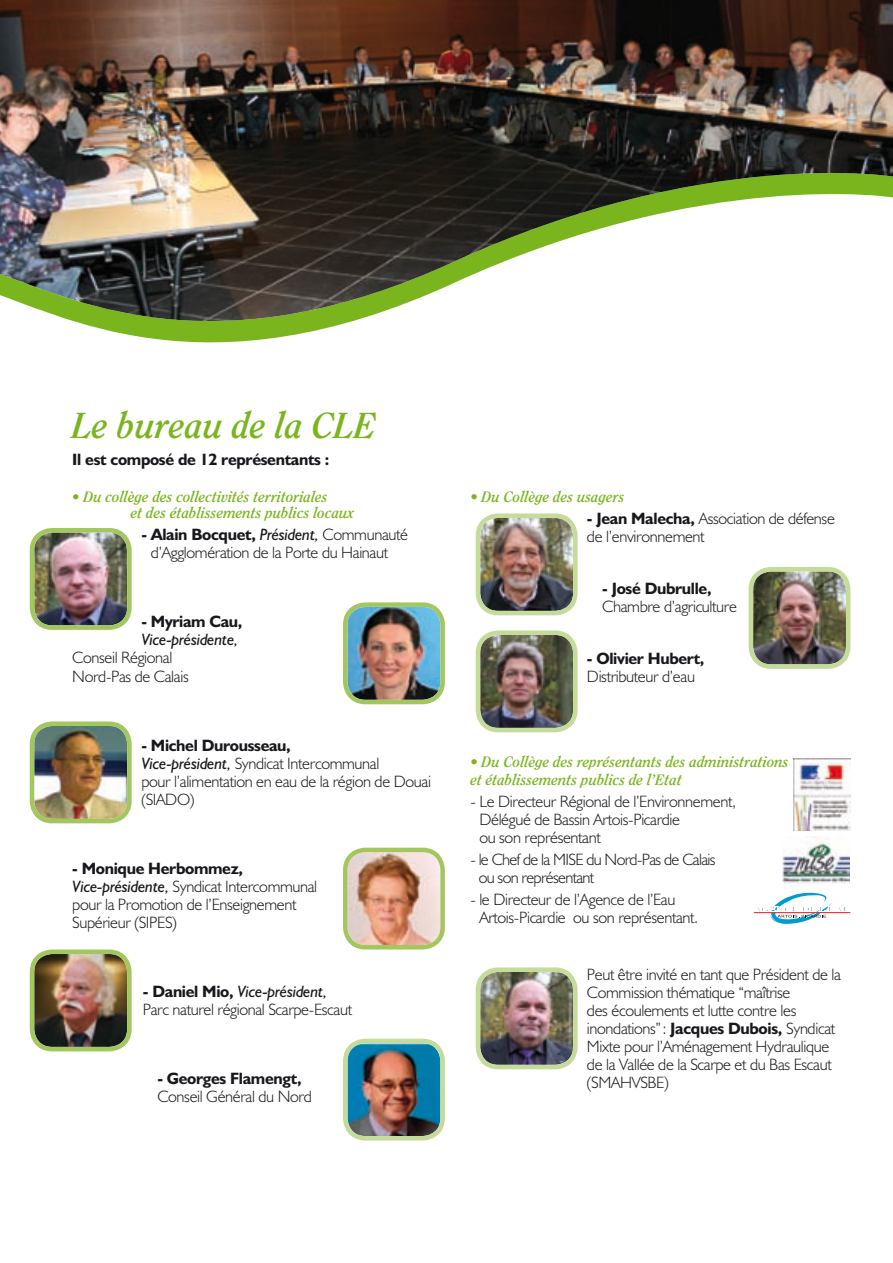
<style>
.page{position:relative;width:893px;height:1263px;background:#fff}
.page>*{position:absolute;margin:0;border:0;box-sizing:border-box;transform-origin:0 0}
.t1{font:italic 700 36px "Clearface";color:#7ab51d}
.t2{font:300 16.5px/18px "Humanist 521 BT";letter-spacing:-.02em;color:#1a171c}
.t3{font:700 16.5px "Humanist 521 BT";letter-spacing:-.02em;color:#1a171c}
.t4{font:300 16.5px/18px "Humanist 521 BT";letter-spacing:-.04em;color:#1a171c}
.t5{font:italic 16.5px "Humanist 521 BT";letter-spacing:-.02em;color:#1a171c}
.t6{font:italic 700 15px/16.5px "Clearface";color:#7ab51d}
.s1{font-weight:700}
.s2{font-weight:400;font-style:italic}
</style>
<div class="page">
<svg style="left:77px;top:322px;width:272px;height:21px;fill:#7ab51d"></svg>
<img style="left:0;top:0;width:893px;height:322px">
<img style="left:348px;top:607px;width:92px;height:93px">
<div style="left:343px;top:602px;width:102px;height:102px;border:4px solid #a3c75f;border-radius:20px"></div>
<img style="left:347px;top:852px;width:93px;height:93px">
<div style="left:343px;top:848px;width:102px;height:101px;border:4px solid #a3c75f;border-radius:20px"></div>
<img style="left:34px;top:726px;width:93px;height:93px">
<div style="left:30px;top:721px;width:102px;height:102px;border:4px solid #a3c75f;border-radius:20px"></div>
<img style="left:347px;top:1044px;width:93px;height:92px">
<div style="left:343px;top:1039px;width:102px;height:101px;border:4px solid #c5db99;border-radius:20px"></div>
<img style="left:753px;top:571px;width:93px;height:93px">
<div style="left:749px;top:567px;width:101px;height:102px;border:4px solid #c5db99;border-radius:20px"></div>
<img style="left:480px;top:972px;width:93px;height:93px">
<div style="left:476px;top:967px;width:102px;height:102px;border:4px solid #c5db99;border-radius:20px"></div>
<img style="left:480px;top:635px;width:93px;height:93px">
<div style="left:476px;top:630px;width:102px;height:102px;border:4px solid #c5db99;border-radius:20px"></div>
<img style="left:480px;top:518px;width:93px;height:93px">
<div style="left:476px;top:513px;width:102px;height:102px;border:4px solid #c5db99;border-radius:20px"></div>
<img style="left:34px;top:533px;width:93px;height:92px">
<div style="left:30px;top:528px;width:102px;height:102px;border:4px solid #a3c75f;border-radius:20px"></div>
<img style="left:34px;top:954px;width:93px;height:93px">
<div style="left:30px;top:949px;width:102px;height:102px;border:4px solid #a3c75f;border-radius:20px"></div>
<img style="left:794px;top:758px;width:56px;height:72px">
<img style="left:782px;top:836px;width:68px;height:47px">
<svg style="left:754px;top:892px;width:96px;height:32px"></svg>
<h1 class="t1" style="left:72px;top:405px;width:306px">Le bureau de la CLE</h1>
<p class="t3" style="left:72px;top:449px;width:259px">Il est composé de 12 représentants :</p>
<p class="t6" style="left:131px;top:488px;width:225px;text-indent:-59px">• Du collège des collectivités territoriales<br>et des établissements publics locaux</p>
<p class="t2" style="left:151px;top:525px;width:259px;text-indent:-10px"><span class="s1">- Alain Bocquet,</span> <span class="s2">Président,</span> Communauté d’Agglomération de la Porte du Hainaut</p>
<p class="t3" style="left:141px;top:612px;width:103px">- Myriam Cau,</p>
<p class="t5" style="left:141px;top:630px;width:98px">Vice-présidente,</p>
<p class="t2" style="left:72px;top:648px;width:118px">Conseil Régional<br>Nord-Pas de Calais</p>
<p class="t2" style="left:141px;top:735px;width:291px"><span class="s1">- Michel Durousseau,<br></span><span class="s2">Vice-président,</span> Syndicat Intercommunal<br>pour l’alimentation en eau de la région de Douai (SIADO)</p>
<p class="t2" style="left:72px;top:859px;width:246px"><span class="s1">- Monique Herbommez,<br></span><span class="s2">Vice-présidente,</span> Syndicat Intercommunal pour la Promotion de l’Enseignement<br>Supérieur (SIPES)</p>
<p class="t2" style="left:143px;top:982px;width:211px"><span class="s1">- Daniel Mio,</span> <span class="s2">Vice-président,<br></span>Parc naturel régional Scarpe-Escaut</p>
<p class="t3" style="left:157px;top:1068px;width:146px">- Georges Flamengt,</p>
<p class="t2" style="left:157px;top:1087px;width:156px">Conseil Général du Nord</p>
<p class="t6" style="left:470px;top:488px;width:156px">• Du Collège des usagers</p>
<p class="t2" style="left:587px;top:509px;width:249px"><span class="s1">- Jean Malecha,</span> Association de défense de l’environnement</p>
<p class="t3" style="left:602px;top:578px;width:111px">- José Dubrulle,</p>
<p class="t2" style="left:602px;top:597px;width:136px">Chambre d’agriculture</p>
<p class="t3" style="left:587px;top:648px;width:119px">- Olivier Hubert,</p>
<p class="t2" style="left:587px;top:667px;width:110px">Distributeur d’eau</p>
<p class="t6" style="left:470px;top:752px;width:320px;line-height:18px">• Du Collège des représentants des administrations et établissements publics de l’Etat</p>
<p class="t2" style="left:479px;top:792px;width:258px;text-indent:-9px">- Le Directeur Régional de l’Environnement,<br>Délégué de Bassin Artois-Picardie<br>ou son représentant</p>
<p class="t4" style="left:479px;top:850px;width:238px;text-indent:-8px">- le Chef de la MISE du Nord-Pas de Calais ou son représentant</p>
<p class="t2" style="left:479px;top:890px;width:221px;text-indent:-9px">- le Directeur de l’Agence de l’Eau<br>Artois-Picardie ou son représentant.</p>
<p class="t2" style="left:587px;top:965px;width:255px">Peut être invité en tant que Président de la Commission thématique “maîtrise<br>des écoulements et lutte contre les inondations”: <span class="s1">Jacques Dubois,</span> Syndicat Mixte pour l’Aménagement Hydraulique de la Vallée de la Scarpe et du Bas Escaut (SMAHVSBE)</p>
</div>
